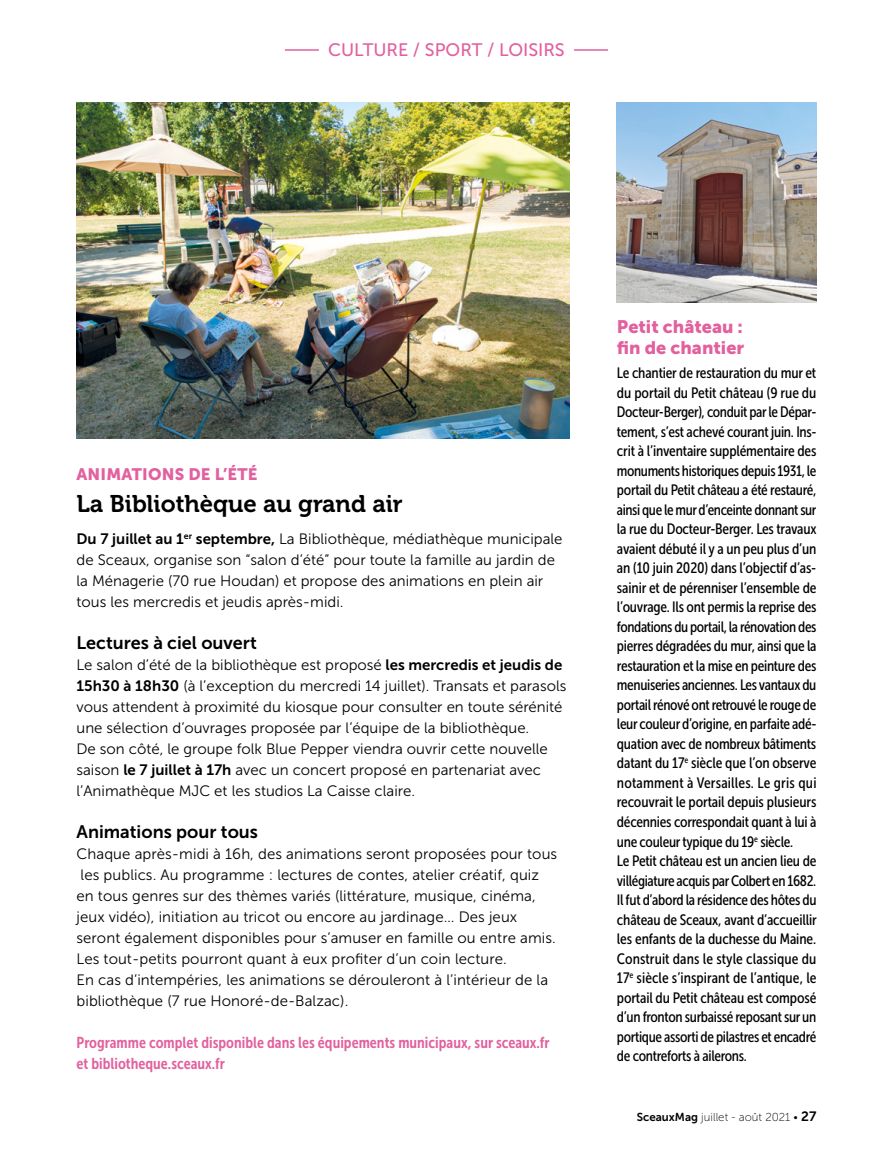
<style>
.page{position:relative;width:893px;height:1149px;background:#fff}
.page>*{position:absolute;margin:0;border:0;box-sizing:border-box;transform-origin:0 0}
.courant___Titre{font:24px "Museo 700";color:#000}
.courant___inter{font:18px "Museo Sans 700";color:#000}
._2e_niveau___Ti{font:18px/21px "Museo Sans 900";color:#e2609e}
.t1{font:18px "Museo Sans 500";color:#e2609e}
.courant___Surtitre{font:16.5px "Museo Sans 900";letter-spacing:.01em;color:#e2609e}
.courant___info{font:15.75px/21px "Museo Sans Cond 700";color:#e2609e}
._2e_niveau___Txt{font:15px/19.5px "Museo Sans Cond 500";letter-spacing:-.02em;color:#000;text-align:justify}
.courant___texte{font:15px/21px "Museo Sans 300";color:#000}
.t2{font:11.55px "Museo Sans 100";color:#000}
.s1{font-family:"Museo Sans 700"}
.s2{font-family:"Museo Sans 700";font-size:13.5px}
</style>
<div class="page">
<hr style="left:285px;top:49px;width:34px;height:2px;background:#e2609e">
<hr style="left:574px;top:49px;width:34px;height:2px;background:#e2609e">
<img style="left:77px;top:102px;width:493px;height:336px">
<img style="left:617px;top:102px;width:199px;height:200px">
<p class="t1" style="left:328px;top:40px;width:238px">CULTURE / SPORT / LOISIRS</p>
<p class="courant___Surtitre" style="left:77px;top:465px;width:182px">ANIMATIONS DE L’ÉTÉ</p>
<p class="courant___Titre" style="left:77px;top:490px;width:328px">La Bibliothèque au grand air</p>
<p class="courant___texte" style="left:77px;top:527px;width:487px"><span class="s1">Du 7 juillet au 1</span><sup>er</sup> <span class="s1">septembre,</span> La Bibliothèque, médiathèque municipale de Sceaux, organise son “salon d’été” pour toute la famille au jardin de la Ménagerie (70 rue Houdan) et propose des animations en plein air tous les mercredis et jeudis après-midi.</p>
<p class="courant___inter" style="left:77px;top:632px;width:182px">Lectures à ciel ouvert</p>
<p class="courant___texte" style="left:77px;top:653px;width:491px">Le salon d’été de la bibliothèque est proposé <span class="s1">les mercredis et jeudis de 15h30 à 18h30</span> (à l’exception du mercredi 14 juillet). Transats et parasols vous attendent à proximité du kiosque pour consulter en toute sérénité une sélection d’ouvrages proposée par l’équipe de la bibliothèque.<br>De son côté, le groupe folk Blue Pepper viendra ouvrir cette nouvelle saison <span class="s1">le 7 juillet à 17h</span> avec un concert proposé en partenariat avec l’Animathèque MJC et les studios La Caisse claire.</p>
<p class="courant___inter" style="left:77px;top:821px;width:183px">Animations pour tous</p>
<p class="courant___texte" style="left:77px;top:842px;width:482px">Chaque après-midi à 16h, des animations seront proposées pour tous les publics. Au programme : lectures de contes, atelier créatif, quiz<br>en tous genres sur des thèmes variés (littérature, musique, cinéma, jeux vidéo), initiation au tricot ou encore au jardinage… Des jeux seront également disponibles pour s’amuser en famille ou entre amis.<br>Les tout-petits pourront quant à eux profiter d’un coin lecture.<br>En cas d’intempéries, les animations se dérouleront à l’intérieur de la bibliothèque (7 rue Honoré-de-Balzac).</p>
<p class="courant___info" style="left:77px;top:1031px;width:475px">Programme complet disponible dans les équipements municipaux, sur sceaux.fr et bibliotheque.sceaux.fr</p>
<p class="_2e_niveau___Ti" style="left:617px;top:316px;width:129px">Petit château : fin de chantier</p>
<p class="_2e_niveau___Txt" style="left:617px;top:363px;width:201px">Le chantier de restauration du mur et du portail du Petit château (9 rue du Docteur-Berger), conduit par le Dépar&shy;tement, s’est achevé courant juin. Ins&shy;crit à l’inventaire supplémentaire des monuments historiques depuis 1931, le portail du Petit château a été restauré, ainsi que le mur d’enceinte donnant sur la rue du Docteur-Berger. Les travaux avaient débuté il y a un peu plus d’un an (10 juin 2020) dans l’objectif d’as&shy;sainir et de pérenniser l’ensemble de l’ouvrage. Ils ont permis la reprise des fondations du portail, la rénovation des pierres dégradées du mur, ainsi que la restauration et la mise en peinture des menuiseries anciennes. Les vantaux du portail rénové ont retrouvé le rouge de leur couleur d’origine, en parfaite adé&shy;quation avec de nombreux bâtiments datant du 17<sup>e</sup> siècle que l’on observe notamment à Versailles. Le gris qui recouvrait le portail depuis plusieurs décennies correspondait quant à lui à une couleur typique du 19<sup>e</sup> siècle.</p>
<p class="_2e_niveau___Txt" style="left:617px;top:850px;width:201px">Le Petit château est un ancien lieu de villégiature acquis par Colbert en 1682.<br>Il fut d’abord la résidence des hôtes du château de Sceaux, avant d’accueillir les enfants de la duchesse du Maine.<br>Construit dans le style classique du 17<sup>e</sup> siècle s’inspirant de l’antique, le portail du Petit château est composé d’un fronton surbaissé reposant sur un portique assorti de pilastres et encadré de contreforts à ailerons.</p>
<p class="t2" style="left:637px;top:1110px;width:181px"><span class="s1">SceauxMag</span> juillet - août 2021 • <span class="s2">27</span></p>
</div>
